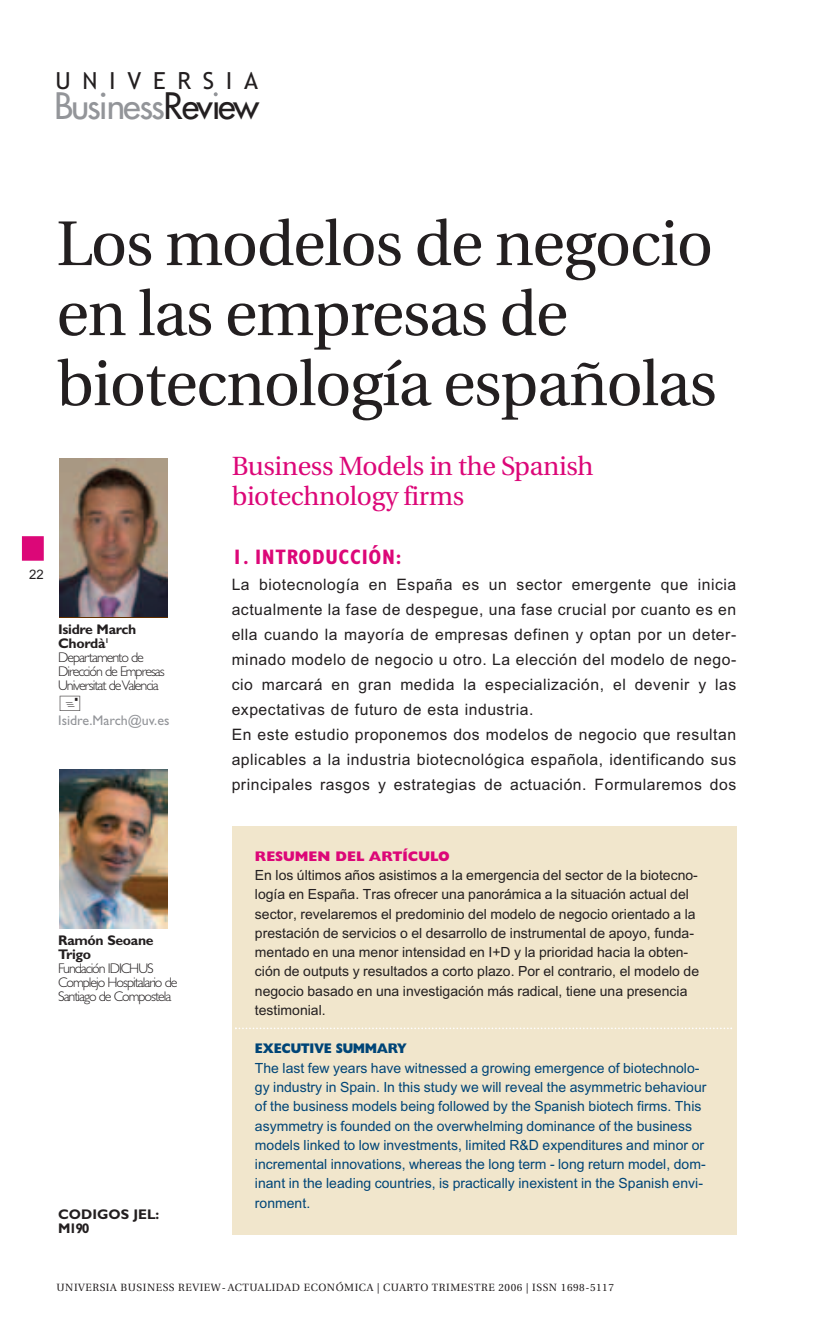
<style>
.page{position:relative;width:814px;height:1340px;background:#fff}
.page>*{position:absolute;margin:0;border:0;box-sizing:border-box;transform-origin:0 0}
.t1{font:63px/70px "Utopia";letter-spacing:-.02em;color:#231f20}
.t2{font:35.52px "Futura";letter-spacing:-.06em;color:#939599}
.t3{font:26.25px/29.8px "Utopia";letter-spacing:-.015em;color:#dc0778}
.t4{font:23.62px "Trebuchet MS";letter-spacing:.5em;color:#231f20}
.t5{font:700 condensed 21px "Gill Sans";letter-spacing:.03em;color:#dc0778}
.t6{font:15.75px/25px "Arial";letter-spacing:.035em;color:#231f20}
.t7{font:14px/19.2px "Arial";color:#004577}
.t8{font:14px/19.2px "Arial";color:#231f20}
.t9{font:300 14px/14px "Gill Sans";letter-spacing:-.075em;color:#231f20}
.t10{font:14px "Gill Sans";color:#939599}
.t11{font:800 14px "Gill Sans";color:#dc0778}
.t12{font:700 14px/14.2px "Gill Sans";letter-spacing:-.02em;color:#231f20}
.t13{font:800 14px "Gill Sans";letter-spacing:-.025em;color:#004577;scale:.9 1}
.t14{font:700 14px/14px "Gill Sans";color:#231f20}
.t15{font:13.12px "Arial";color:#231f20}
.t16{font:10.5px "Utopia";letter-spacing:.055em;color:#231f20}
.s1{color:#231f20}
.s2{font-weight:700}
</style>
<div class="page">
<svg style="left:214px;top:92px;width:4px;height:4px"></svg>
<img style="left:59px;top:458px;width:109px;height:159px">
<img style="left:59px;top:769px;width:109px;height:159px">
<div style="left:232px;top:826px;width:504px;height:408px;background:#f1e6cc"></div>
<svg style="left:235px;top:1027px;width:497px;height:2px"></svg>
<div style="left:22px;top:536px;width:22px;height:24px;background:#dc0778"></div>
<h3 class="t4" style="left:55px;top:71px;width:204px">UNIVERSIA</h3>
<h2 class="t2" style="left:54px;top:88px;width:206px">Business<span class="s1">Review</span></h2>
<p class="t15" style="left:29px;top:569px;width:16px">22</p>
<h1 class="t1" style="left:56px;top:214px;width:662px">Los modelos de negocio en las empresas de biotecnología españolas</h1>
<h3 class="t3" style="left:232px;top:454px;width:363px">Business Models in the Spanish biotechnology firms</h3>
<p class="t9" style="left:58px;top:624px;width:108px"><span class="s2">Isidre March<br>Chordà</span><sup>1<br></sup>Departamento de<br>Dirección de Empresas<br>Universitat de Valencia</p>
<p class="t10" style="left:58px;top:715px;width:113px">Isidre.March@uv.es</p>
<h3 class="t5" style="left:232px;top:550px;width:171px">1. INTRODUCCIÓN:</h3>
<p class="t6" style="left:232px;top:573px;width:506px">La biotecnología en España es un sector emergente que inicia actualmente la fase de despegue, una fase crucial por cuanto es en ella cuando la mayoría de empresas definen y optan por un deter&shy;minado modelo de negocio u otro. La elección del modelo de nego&shy;cio marcará en gran medida la especialización, el devenir y las expectativas de futuro de esta industria.<br>En este estudio proponemos dos modelos de negocio que resultan aplicables a la industria biotecnológica española, identificando sus principales rasgos y estrategias de actuación. Formularemos dos</p>
<p class="t12" style="left:58px;top:934px;width:97px">Ramón Seoane<br>Trigo</p>
<p class="t9" style="left:58px;top:963px;width:121px">Fundación IDICHUS<br>Complejo Hospitalario de<br>Santiago de Compostela</p>
<p class="t14" style="left:58px;top:1208px;width:103px">CODIGOS JEL:<br>M190</p>
<p class="t11" style="left:255px;top:851px;width:196px">RESUMEN DEL ARTÍCULO</p>
<p class="t8" style="left:255px;top:867px;width:445px">En los últimos años asistimos a la emergencia del sector de la biotecno&shy;logía en España. Tras ofrecer una panorámica a la situación actual del sector, revelaremos el predominio del modelo de negocio orientado a la prestación de servicios o el desarrollo de instrumental de apoyo, funda&shy;mentado en una menor intensidad en I+D y la prioridad hacia la obten&shy;ción de outputs y resultados a corto plazo. Por el contrario, el modelo de negocio basado en una investigación más radical, tiene una presencia testimonial.</p>
<p class="t13" style="left:255px;top:1043px;width:170px">EXECUTIVE SUMMARY</p>
<p class="t7" style="left:255px;top:1059px;width:453px">The last few years have witnessed a growing emergence of biotechnolo&shy;gy industry in Spain. In this study we will reveal the asymmetric behaviour of the business models being followed by the Spanish biotech firms. This asymmetry is founded on the overwhelming dominance of the business models linked to low investments, limited R&amp;D expenditures and minor or incremental innovations, whereas the long term - long return model, dom&shy;inant in the leading countries, is practically inexistent in the Spanish envi&shy;ronment.</p>
<p class="t16" style="left:56px;top:1282px;width:559px">UNIVERSIA BUSINESS REVIEW-ACTUALIDAD ECONÓMICA | CUARTO TRIMESTRE 2006 | ISSN 1698-5117</p>
</div>
